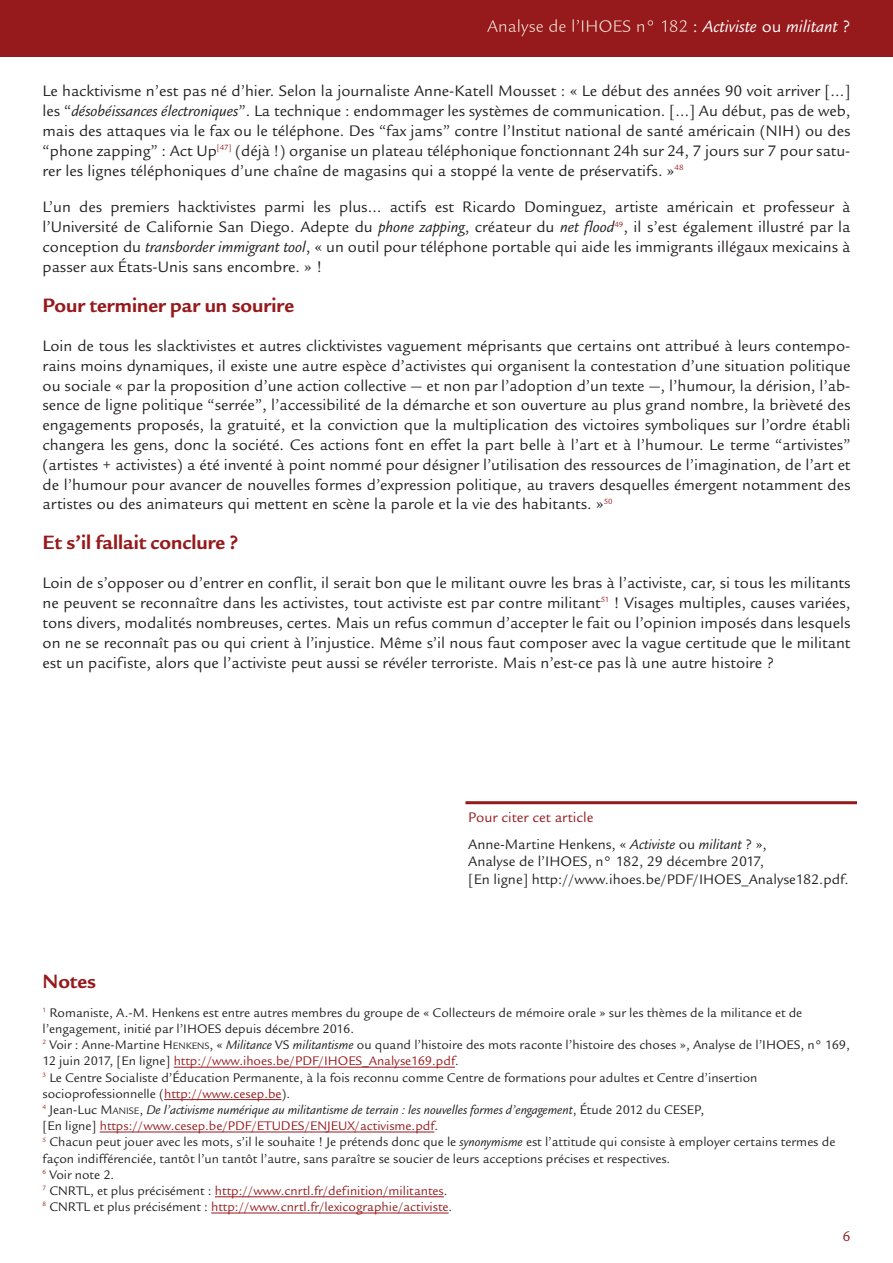
<style>
.page{position:relative;width:893px;height:1263px;background:#fff}
.page>*{position:absolute;margin:0;border:0;box-sizing:border-box;transform-origin:0 0}
.t1{font:700 21px "Legacy San ITC";color:#96191c}
.t2{font:italic 18px "Legacy San ITC";color:#fff}
.t3{font:16.5px/19.8px "Legacy San ITC";color:#231f20;text-align:justify}
.t4{font:15px/26.4px "Legacy San ITC";color:#231f20}
.t5{font:15px "Legacy San ITC";color:#96191c}
.t6{font:13.5px/16.2px "Legacy San ITC";color:#231f20}
.s1{font-style:normal}
.s2{font-style:italic}
.s3{color:#96191c}
.s4{color:#fff}
.s5{font-size:10.2px}
</style>
<div class="page">
<hr style="left:174px;top:1067px;width:281px;height:1px;background:#96191c">
<hr style="left:164px;top:1099px;width:118px;height:1px;background:#96191c">
<hr style="left:100px;top:1131px;width:334px;height:1px;background:#96191c">
<hr style="left:215px;top:1196px;width:229px;height:1px;background:#96191c">
<hr style="left:211px;top:1212px;width:238px;height:1px;background:#96191c">
<div style="left:0;top:0;width:893px;height:57px;background:#96191c"></div>
<svg style="left:487px;top:19px;width:90px;height:17px"></svg>
<hr style="left:465px;top:801px;width:392px;height:3px;background:#96191c">
<p class="t2" style="left:693px;top:16px;width:159px"><span class="s1">:</span> Activiste <span class="s1">ou</span> militant <span class="s1">?</span></p>
<p class="t3" style="left:43px;top:82px;width:809px">Le hacktivisme n’est pas né d’hier. Selon la journaliste Anne-Katell Mousset : « Le début des années 90 voit arriver [...] les “<span class="s2">désobéissances électroniques</span>”. La technique : endommager les systèmes de communication. […] Au début, pas de web, mais des attaques via le fax ou le téléphone. Des “fax jams” contre l’Institut national de santé américain (NIH) ou des “phone zapping” : Act Up<sup>[47]</sup> (déjà !) organise un plateau téléphonique fonctionnant 24h sur 24, 7 jours sur 7 pour satu&shy;rer les lignes téléphoniques d’une chaîne de magasins qui a stoppé la vente de préservatifs. »<sup>48</sup></p>
<p class="t3" style="left:43px;top:198px;width:809px">L’un des premiers hacktivistes parmi les plus… actifs est Ricardo Dominguez, artiste américain et professeur à l’Université de Californie San Diego. Adepte du <span class="s2">phone zapping</span>, créateur du <span class="s2">net flood</span><sup>49</sup>, il s’est également illustré par la conception du <span class="s2">transborder immigrant tool</span>, « un outil pour téléphone portable qui aide les immigrants illégaux mexicains à passer aux États-Unis sans encombre. » !</p>
<p class="t1" style="left:43px;top:293px;width:253px">Pour terminer par un sourire</p>
<p class="t3" style="left:43px;top:336px;width:809px">Loin de tous les slacktivistes et autres clicktivistes vaguement méprisants que certains ont attribué à leurs contempo&shy;rains moins dynamiques, il existe une autre espèce d’activistes qui organisent la contestation d’une situation politique ou sociale « par la proposition d’une action collective — et non par l’adoption d’un texte —, l’humour, la dérision, l’ab&shy;sence de ligne politique “serrée”, l’accessibilité de la démarche et son ouverture au plus grand nombre, la brièveté des engagements proposés, la gratuité, et la conviction que la multiplication des victoires symboliques sur l’ordre établi changera les gens, donc la société. Ces actions font en effet la part belle à l’art et à l’humour. Le terme “artivistes” (artistes + activistes) a été inventé à point nommé pour désigner l’utilisation des ressources de l’imagination, de l’art et de l’humour pour avancer de nouvelles formes d’expression politique, au travers desquelles émergent notamment des artistes ou des animateurs qui mettent en scène la parole et la vie des habitants. »<sup>50</sup></p>
<p class="t1" style="left:43px;top:530px;width:197px">Et s’il fallait conclure ?</p>
<p class="t3" style="left:43px;top:573px;width:809px">Loin de s’opposer ou d’entrer en conflit, il serait bon que le militant ouvre les bras à l’activiste, car, si tous les militants ne peuvent se reconnaître dans les activistes, tout activiste est par contre militant<sup>51</sup> ! Visages multiples, causes variées, tons divers, modalités nombreuses, certes. Mais un refus commun d’accepter le fait ou l’opinion imposés dans lesquels on ne se reconnaît pas ou qui crient à l’injustice. Même s’il nous faut composer avec la vague certitude que le militant est un pacifiste, alors que l’activiste peut aussi se révéler terroriste. Mais n’est-ce pas là une autre histoire ?</p>
<p class="t4" style="left:468px;top:804px;width:300px"><span class="s3">Pour citer cet article</span> <span class="s4">:<br></span>Anne-Martine Henkens, « <span class="s2">Activiste</span> ou <span class="s2">militant</span> ? »,</p>
<p class="t4" style="left:468px;top:853px;width:382px;line-height:17.9px">Analyse de l’IHOES, n° 182, 29 décembre 2017,<br>[En ligne] http://www.ihoes.be/PDF/IHOES_Analyse182.pdf.</p>
<p class="t1" style="left:43px;top:969px;width:55px">Notes</p>
<p class="t6" style="left:43px;top:1004px;width:809px"><sup>1</sup> Romaniste, A.-M. Henkens est entre autres membres du groupe de « Collecteurs de mémoire orale » sur les thèmes de la militance et de l’engagement, initié par l’IHOES depuis décembre 2016.<br><sup>2</sup> Voir : Anne-Martine H<span class="s5">ENKENS</span>, « <span class="s2">Militance</span> VS <span class="s2">militantisme</span> ou quand l’histoire des mots raconte l’histoire des choses », Analyse de l’IHOES, n° 169, 12 juin 2017, [En ligne] <span class="s3">http://www.ihoes.be/PDF/IHOES_Analyse169.pdf</span>.<br><sup>3</sup> Le Centre Socialiste d’Éducation Permanente, à la fois reconnu comme Centre de formations pour adultes et Centre d’insertion socioprofessionnelle (<span class="s3">http://www.cesep.be</span>).<br><sup>4</sup> Jean-Luc M<span class="s5">ANISE</span>, <span class="s2">De l’activisme numérique au militantisme de terrain : les nouvelles formes d’engagement</span>, Étude 2012 du CESEP,<br>[En ligne] <span class="s3">https://www.cesep.be/PDF/ETUDES/ENJEUX/activisme.pdf</span>.<br><sup>5</sup> Chacun peut jouer avec les mots, s’il le souhaite ! Je prétends donc que le <span class="s2">synonymisme</span> est l’attitude qui consiste à employer certains termes de façon indifférenciée, tantôt l’un tantôt l’autre, sans paraître se soucier de leurs acceptions précises et respectives.<br><sup>6</sup> Voir note 2.<br><sup>7</sup> CNRTL, et plus précisément : <span class="s3">http://www.cnrtl.fr/definition/militantes</span>.<br><sup>8</sup> CNRTL et plus précisément : <span class="s3">http://www.cnrtl.fr/lexicographie/activiste</span>.</p>
<p class="t5" style="left:842px;top:1228px;width:10px">6</p>
</div>
